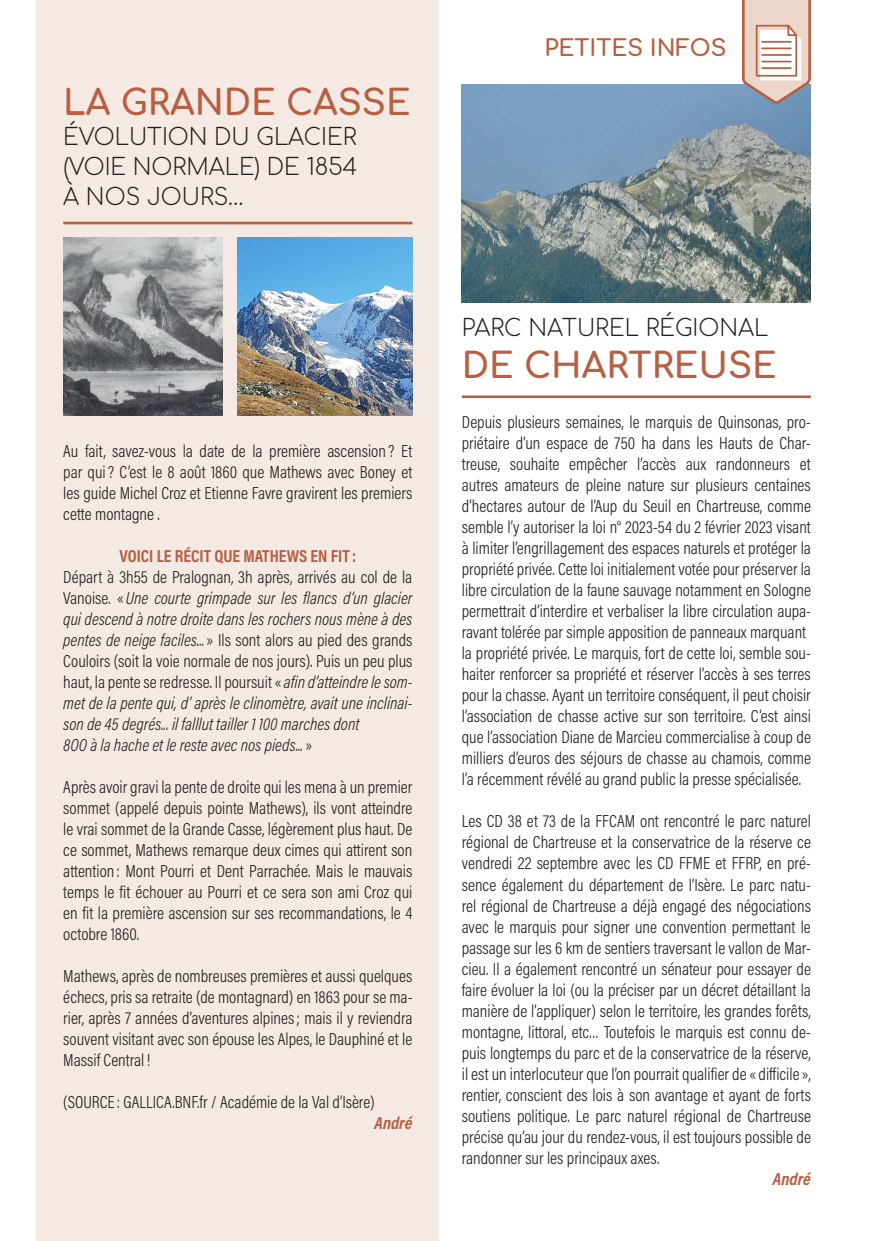
<style>
.page{position:relative;width:874px;height:1241px;background:#fff}
.page>*{position:absolute;margin:0;border:0;box-sizing:border-box;transform-origin:0 0}
.t1{font:700 35px "Comfortaa";color:#b75f42}
.t2{font:300 22.75px/29.8px "Comfortaa";color:#231f20;text-align:justify}
.t3{font:700 22.75px "Comfortaa";color:#b75f42}
.t4{font:300 17.5px/21px "Acumin Pro Cond";color:#231f20;text-align:justify}
.t5{font:italic 300 17.5px/21px "Acumin Pro Cond";color:#231f20;text-align:justify}
.t6{font:700 17.5px "Acumin Pro Cond";color:#b75f42}
.t7{font:italic 700 17.5px "Acumin Pro Cond";color:#b75f42}
.s1{font-style:normal}
</style>
<div class="page">
<div style="left:36px;top:0;width:402px;height:1240px;background:#f5eae3"></div>
<hr style="left:63px;top:222px;width:349px;height:2px;background:#b75f42">
<hr style="left:461px;top:395px;width:349px;height:3px;background:#b75f42">
<img style="left:63px;top:237px;width:159px;height:178px">
<img style="left:238px;top:237px;width:174px;height:178px">
<img style="left:461px;top:84px;width:349px;height:219px">
<svg style="left:740px;top:0;width:71px;height:106px"></svg>
<p class="t1" style="left:63px;top:70px;width:348px">LA GRANDE CASSE</p>
<p class="t2" style="left:63px;top:118px;width:295px">ÉVOLUTION DU GLACIER (VOIE NORMALE) DE 1854<br>À NOS JOURS…</p>
<p class="t4" style="left:63px;top:440px;width:350px">Au fait, savez-vous la date de la première ascension ? Et par qui? C’est le 8 août 1860 que Mathews avec Boney et les guide Michel Croz et Etienne Favre gravirent les premiers cette montagne .</p>
<p class="t6" style="left:119px;top:544px;width:238px">VOICI LE RÉCIT QUE MATHEWS EN FIT :</p>
<p class="t5" style="left:63px;top:566px;width:350px"><span class="s1">Départ à 3h55 de Pralognan, 3h après, arrivés au col de la Vanoise. «</span> Une courte grimpade sur les flancs d’un glacier qui descend à notre droite dans les rochers nous mène à des pentes de neige faciles...<span class="s1">» Ils sont alors au pied des grands Couloirs (soit la voie normale de nos jours). Puis un peu plus haut, la pente se redresse. Il poursuit «</span>afin d’atteindre le som&shy;met de la pente qui, d’ après le clinomètre, avait une inclinai&shy;son de 45 degrés... il falllut tailler 1 100 marches dont</p>
<p class="t5" style="left:63px;top:734px;width:250px">8OO à la hache et le reste avec nos pieds...<span class="s1">»</span></p>
<p class="t4" style="left:63px;top:776px;width:350px">Après avoir gravi la pente de droite qui les mena à un premier sommet (appelé depuis pointe Mathews), ils vont atteindre le vrai sommet de la Grande Casse, légèrement plus haut. De ce sommet, Mathews remarque deux cimes qui attirent son attention : Mont Pourri et Dent Parrachée. Mais le mauvais temps le fit échouer au Pourri et ce sera son ami Croz qui en fit la première ascension sur ses recommandations, le 4 octobre 1860.</p>
<p class="t4" style="left:63px;top:965px;width:350px">Mathews, après de nombreuses premières et aussi quelques échecs, pris sa retraite (de montagnard) en 1863 pour se ma&shy;rier, après 7 années d’aventures alpines; mais il y reviendra souvent visitant avec son épouse les Alpes, le Dauphiné et le</p>
<p class="t4" style="left:63px;top:1049px;width:89px">Massif Central !</p>
<p class="t4" style="left:63px;top:1091px;width:313px">(SOURCE : GALLICA.BNF.fr / Académie de la Val d’Isère)</p>
<p class="t7" style="left:374px;top:1111px;width:39px">André</p>
<h2 class="t3" style="left:544px;top:27px;width:183px">PETITES INFOS</h2>
<p class="t2" style="left:461px;top:310px;width:308px">PARC NATUREL RÉGIONAL</p>
<p class="t1" style="left:461px;top:333px;width:316px">DE CHARTREUSE</p>
<p class="t4" style="left:461px;top:411px;width:350px">Depuis plusieurs semaines, le marquis de Quinsonas, pro&shy;priétaire d’un espace de 750 ha dans les Hauts de Char&shy;treuse, souhaite empêcher l’accès aux randonneurs et autres amateurs de pleine nature sur plusieurs centaines d’hectares autour de l’Aup du Seuil en Chartreuse, comme semble l’y autoriser la loi n° 2023-54 du 2 février 2023 visant à limiter l’engrillagement des espaces naturels et protéger la propriété privée. Cette loi initialement votée pour préserver la libre circulation de la faune sauvage notamment en Sologne permettrait d’interdire et verbaliser la libre circulation aupa&shy;ravant tolérée par simple apposition de panneaux marquant</p>
<p class="t4" style="left:461px;top:642px;width:350px">la propriété privée. Le marquis, fort de cette loi, semble sou&shy;haiter renforcer sa propriété et réserver l’accès à ses terres pour la chasse. Ayant un territoire conséquent, il peut choisir l’association de chasse active sur son territoire. C’est ainsi que l’association Diane de Marcieu commercialise à coup de milliers d’euros des séjours de chasse au chamois, comme l’a récemment révélé au grand public la presse spécialisée.</p>
<p class="t4" style="left:461px;top:810px;width:350px">Les CD 38 et 73 de la FFCAM ont rencontré le parc naturel régional de Chartreuse et la conservatrice de la réserve ce vendredi 22 septembre avec les CD FFME et FFRP, en pré&shy;sence également du département de l’Isère. Le parc natu&shy;rel régional de Chartreuse a déjà engagé des négociations avec le marquis pour signer une convention permettant le passage sur les 6 km de sentiers traversant le vallon de Mar&shy;cieu. Il a également rencontré un sénateur pour essayer de faire évoluer la loi (ou la préciser par un décret détaillant la manière de l’appliquer) selon le territoire, les grandes forêts, montagne, littoral, etc… Toutefois le marquis est connu de&shy;puis longtemps du parc et de la conservatrice de la réserve, il est un interlocuteur que l’on pourrait qualifier de « difficile», rentier, conscient des lois à son avantage et ayant de forts soutiens politique. Le parc naturel régional de Chartreuse précise qu’au jour du rendez-vous, il est toujours possible de randonner sur les principaux axes.</p>
<p class="t7" style="left:772px;top:1166px;width:39px">André</p>
</div>
